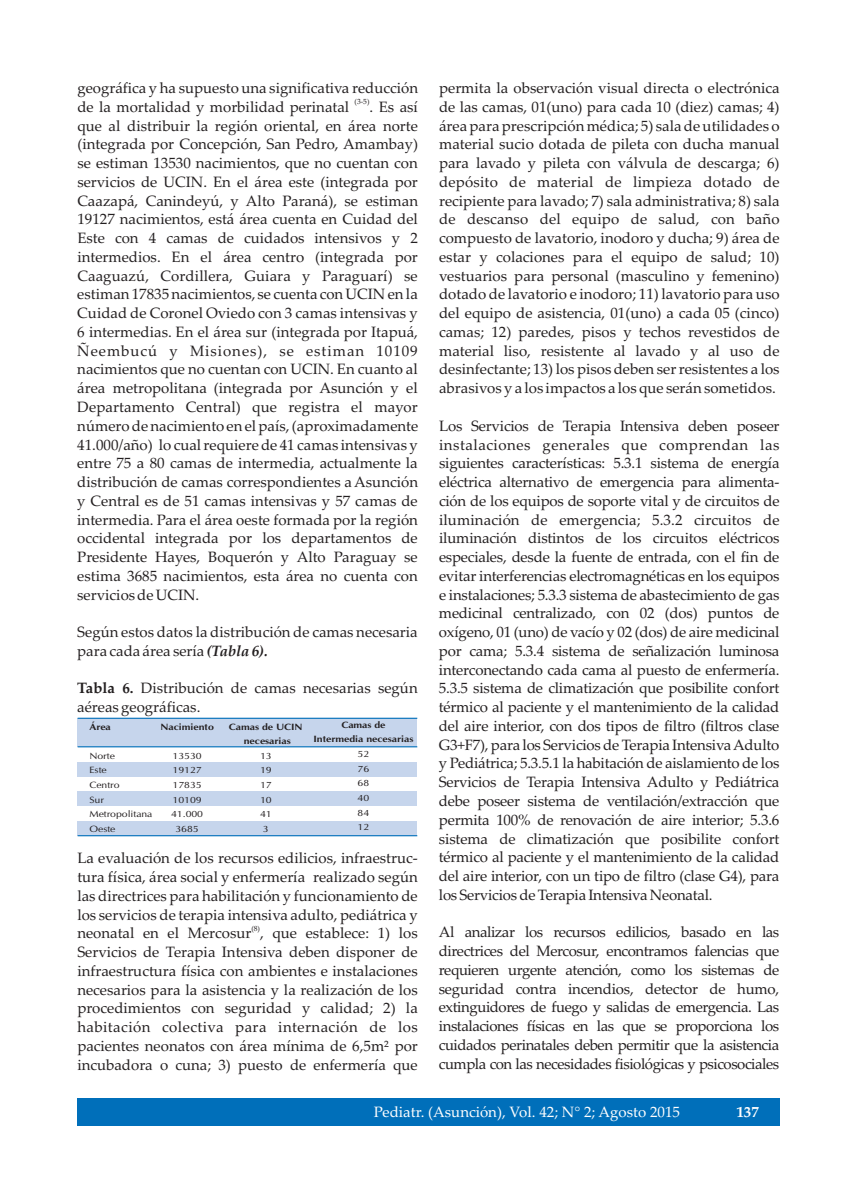
<style>
.page{position:relative;width:857px;height:1197px;background:#fff}
.page>*{position:absolute;margin:0;border:0;box-sizing:border-box;transform-origin:0 0}
.t1{font:15px/18.8px "Palatino Linotype";color:#231f20;text-align:justify}
.t2{font:15px "Palatino Linotype";color:#fff}
.t3{font:700 15px "Palatino Linotype";color:#fff}
.t4{font:9.15px/14.5px "CG Omega";color:#231f20;text-align:center;scale:1.15 1}
.t5{font:700 9.15px/14.5px "CG Omega";color:#231f20;text-align:center;scale:1.15 1}
.t6{font:7.5px "Palatino Linotype";color:#231f20}
.s1{font-weight:700;font-style:italic}
.s2{font-weight:700}
</style>
<div class="page">
<div style="left:77px;top:1098px;width:702px;height:28px;background:#006fba"></div>
<div style="left:78px;top:718px;width:339px;height:28px;background:#c6d5ec"></div>
<div style="left:78px;top:761px;width:339px;height:15px;background:#c6d5ec"></div>
<div style="left:78px;top:791px;width:339px;height:15px;background:#c6d5ec"></div>
<div style="left:78px;top:820px;width:339px;height:15px;background:#c6d5ec"></div>
<hr style="left:78px;top:835px;width:339px;height:1px;background:#006fba">
<hr style="left:78px;top:746px;width:339px;height:1px;background:#006fba">
<hr style="left:78px;top:717px;width:339px;height:1px;background:#006fba">
<p class="t1" style="left:77px;top:80px;width:342px">geográfica y ha supuesto una significativa reducción</p>
<p class="t6" style="left:354px;top:99px;width:16px">(3-5)</p>
<p class="t1" style="left:439px;top:80px;width:342px">permita la observación visual directa o electrónica de las camas, 01(uno) para cada 10 (diez) camas; 4) área para prescripción médica; 5) sala de utilidades o material sucio dotada de pileta con ducha manual para lavado y pileta con válvula de descarga; 6) depósito de material de limpieza dotado de recipiente para lavado; 7) sala administrativa; 8) sala de descanso del equipo de salud, con baño compuesto de lavatorio, inodoro y ducha; 9) área de estar y colaciones para el equipo de salud; 10) vestuarios para personal (masculino y femenino) dotado de lavatorio e inodoro; 11) lavatorio para uso del equipo de asistencia, 01(uno) a cada 05 (cinco) camas; 12) paredes, pisos y techos revestidos de material liso, resistente al lavado y al uso de desinfectante; 13) los pisos deben ser resistentes a los abrasivos y a los impactos a los que serán sometidos.</p>
<p class="t1" style="left:438px;top:418px;width:342px">Los Servicios de Terapia Intensiva deben poseer instalaciones generales que comprendan las siguientes características: 5.3.1 sistema de energía eléctrica alternativo de emergencia para alimenta&shy;ción de los equipos de soporte vital y de circuitos de iluminación de emergencia; 5.3.2 circuitos de iluminación distintos de los circuitos eléctricos especiales, desde la fuente de entrada, con el fin de evitar interferencias electromagnéticas en los equipos e instalaciones; 5.3.3 sistema de abastecimiento de gas medicinal centralizado, con 02 (dos) puntos de oxígeno, 01 (uno) de vacío y 02 (dos) de aire medicinal por cama; 5.3.4 sistema de señalización luminosa interconectando cada cama al puesto de enfermería.<br>5.3.5 sistema de climatización que posibilite confort térmico al paciente y el mantenimiento de la calidad del aire interior, con dos tipos de filtro (filtros clase G3+F7), para los Servicios de Terapia Intensiva Adulto y Pediátrica; 5.3.5.1 la habitación de aislamiento de los Servicios de Terapia Intensiva Adulto y Pediátrica debe poseer sistema de ventilación/extracción que permita 100% de renovación de aire interior; 5.3.6 sistema de climatización que posibilite confort térmico al paciente y el mantenimiento de la calidad del aire interior, con un tipo de filtro (clase G4), para los Servicios de Terapia Intensiva Neonatal.</p>
<p class="t1" style="left:438px;top:924px;width:342px">Al analizar los recursos edilicios, basado en las directrices del Mercosur, encontramos falencias que requieren urgente atención, como los sistemas de seguridad contra incendios, detector de humo, extinguidores de fuego y salidas de emergencia. Las instalaciones físicas en las que se proporciona los cuidados perinatales deben permitir que la asistencia cumpla con las necesidades fisiológicas y psicosociales</p>
<p class="t2" style="left:374px;top:1105px;width:307px">Pediatr. (Asunción), Vol. 42; N° 2; Agosto 2015</p>
<p class="t3" style="left:736px;top:1105px;width:24px">137</p>
<p class="t1" style="left:77px;top:99px;width:342px;text-indent:292px">. Es así que al distribuir la región oriental, en área norte (integrada por Concepción, San Pedro, Amambay) se estiman 13530 nacimientos, que no cuentan con servicios de UCIN. En el área este (integrada por Caazapá, Canindeyú, y Alto Paraná), se estiman 19127 nacimientos, está área cuenta en Cuidad del Este con 4 camas de cuidados intensivos y 2 intermedios. En el área centro (integrada por Caaguazú, Cordillera, Guiara y Paraguarí) se estiman 17835 nacimientos, se cuenta con UCIN en la Cuidad de Coronel Oviedo con 3 camas intensivas y 6 intermedias. En el área sur (integrada por Itapuá, Ñeembucú y Misiones), se estiman 10109 nacimientos que no cuentan con UCIN. En cuanto al área metropolitana (integrada por Asunción y el Departamento Central) que registra el mayor número de nacimiento en el país, (aproximadamente 41.000/año) lo cual requiere de 41 camas intensivas y entre 75 a 80 camas de intermedia, actualmente la distribución de camas correspondientes a Asunción y Central es de 51 camas intensivas y 57 camas de intermedia. Para el área oeste formada por la región occidental integrada por los departamentos de Presidente Hayes, Boquerón y Alto Paraguay se estima 3685 nacimientos, esta área no cuenta con servicios de UCIN.</p>
<p class="t1" style="left:77px;top:624px;width:342px">Según estos datos la distribución de camas necesaria para cada área sería <span class="s1">(Tabla 6).</span></p>
<p class="t1" style="left:77px;top:680px;width:342px"><span class="s2">Tabla 6.</span> Distribución de camas necesarias según aéreas geográficas.</p>
<p class="t5" style="left:89px;top:719px;width:20px">Área</p>
<p class="t4" style="left:89px;top:749px;width:56px;text-align:left">Norte<br>Este<br>Centro<br>Sur<br>Metropolitana<br>Oeste</p>
<p class="t1" style="left:77px;top:99px;width:273px">de la mortalidad y morbilidad perinatal</p>
<p class="t5" style="left:313px;top:718px;width:88px">Camas de<br>Intermedia necesarias</p>
<p class="t4" style="left:357px;top:747px;width:12px;text-align:justify">52<br>76<br>68<br>40<br>84<br>12</p>
<p class="t1" style="left:77px;top:850px;width:342px">La evaluación de los recursos edilicios, infraestruc&shy;tura física, área social y enfermería realizado según las directrices para habilitación y funcionamiento de los servicios de terapia intensiva adulto, pediátrica y</p>
<p class="t6" style="left:251px;top:925px;width:10px">(8)</p>
<p class="t5" style="left:229px;top:719px;width:66px">Camas de UCIN necesarias</p>
<p class="t4" style="left:260px;top:749px;width:12px">13<br>19<br>17<br>10<br>41<br>3</p>
<p class="t5" style="left:160px;top:719px;width:48px">Nacimiento</p>
<p class="t4" style="left:171px;top:749px;width:29px">13530<br>19127<br>17835<br>10109<br>41.000<br>3685</p>
<p class="t1" style="left:77px;top:925px;width:342px">neonatal en el Mercosur , que establece: 1) los Servicios de Terapia Intensiva deben disponer de infraestructura física con ambientes e instalaciones necesarios para la asistencia y la realización de los procedimientos con seguridad y calidad; 2) la habitación colectiva para internación de los pacientes neonatos con área mínima de 6,5m² por incubadora o cuna; 3) puesto de enfermería que</p>
</div>
